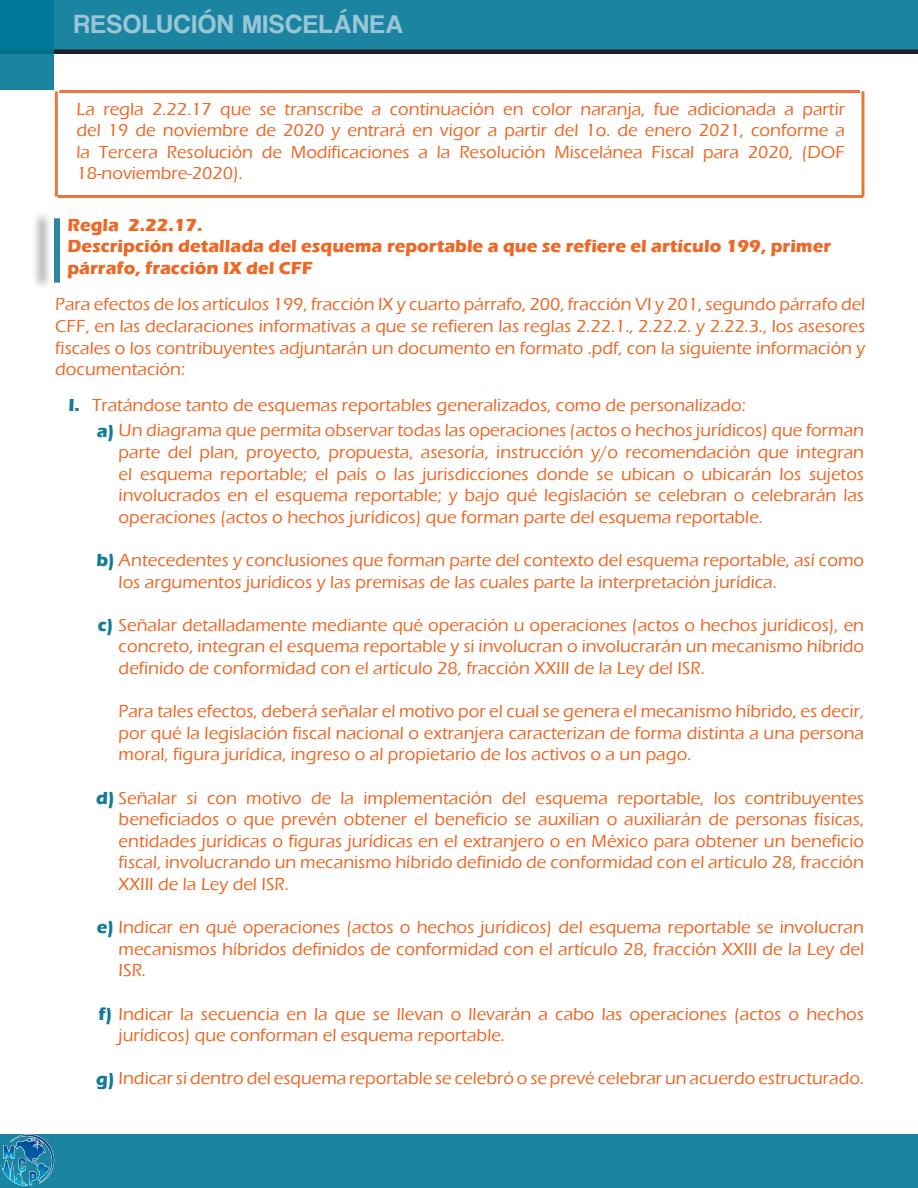
<style>
.page{position:relative;width:918px;height:1188px;background:#fff}
.page>*{position:absolute;margin:0;border:0;box-sizing:border-box;transform-origin:0 0}
.t1{font:27px "Coolvetica Rg";letter-spacing:.05em;color:#9ac5d5}
.t2{font:500 18px/21.6px "Eras ITC";color:#ee6725;text-align:justify}
.t3{font:500 18px/21.6px "Eras ITC";color:#ee6724;text-align:justify}
.t4{font:700 18px/21.6px "Eras ITC";color:#ee6725}
.t5{font:700 18px "Eras ITC";color:#137c96}
.s1{font-weight:700;color:#137c96}
</style>
<div class="page">
<div style="left:0;top:0;width:918px;height:54px;background:#1a84a1"></div>
<hr style="left:0;top:50px;width:918px;height:4px;background:#231f20">
<svg style="left:0;top:0;width:54px;height:90px;background:#0b7c9a"></svg>
<div style="left:0;top:1134px;width:918px;height:54px;background:#1a84a1"></div>
<img style="left:0;top:1134px;width:55px;height:53px">
<div style="left:31px;top:211px;width:22px;height:80px;background:#231f20;opacity:.5"></div>
<div style="left:54px;top:221px;width:6px;height:59px;background:#2d879e"></div>
<hr style="left:59px;top:90px;width:801px;height:3px;background:#ee6725">
<hr style="left:58px;top:195px;width:805px;height:3px;background:#ee6725">
<hr style="left:55px;top:91px;width:3px;height:106px;background:#ee6725">
<hr style="left:861px;top:91px;width:3px;height:106px;background:#ee6725">
<h1 class="t1" style="left:74px;top:8px;width:331px">RESOLUCIÓN MISCELÁNEA</h1>
<p class="t3" style="left:77px;top:98px;width:770px">La regla 2.22.17 que se transcribe a continuación en color naranja, fue adicionada a partir del 19 de noviembre de 2020 y entrará en vigor a partir del 1o. de enero 2021, conforme a la Tercera Resolución de Modificaciones a la Resolución Miscelánea Fiscal para 2020, (DOF 18-noviembre-2020).</p>
<p class="t4" style="left:68px;top:214px;width:765px">Regla 2.22.17.<br>Descripción detallada del esquema reportable a que se refiere el artículo 199, primer párrafo, fracción IX del CFF</p>
<p class="t2" style="left:55px;top:294px;width:812px">Para efectos de los artículos 199, fracción IX y cuarto párrafo, 200, fracción VI y 201, segundo párrafo del CFF, en las declaraciones informativas a que se refieren las reglas 2.22.1., 2.22.2. y 2.22.3., los asesores fiscales o los contribuyentes adjuntarán un documento en formato .pdf, con la siguiente información y documentación:</p>
<p class="t2" style="left:92px;top:394px;width:655px">Tratándose tanto de esquemas reportables generalizados, como de personalizado:</p>
<p class="t2" style="left:119px;top:420px;width:747px;text-indent:-22px"><span class="s1">a)</span> Un diagrama que permita observar todas las operaciones (actos o hechos jurídicos) que forman parte del plan, proyecto, propuesta, asesoría, instrucción y/o recomendación que integran el esquema reportable; el país o las jurisdicciones donde se ubican o ubicarán los sujetos involucrados en el esquema reportable; y bajo qué legislación se celebran o celebrarán las operaciones (actos o hechos jurídicos) que forman parte del esquema reportable.</p>
<p class="t2" style="left:119px;top:549px;width:747px;text-indent:-22px"><span class="s1">b)</span> Antecedentes y conclusiones que forman parte del contexto del esquema reportable, así como los argumentos jurídicos y las premisas de las cuales parte la interpretación jurídica.</p>
<p class="t2" style="left:119px;top:614px;width:747px;text-indent:-21px"><span class="s1">c)</span> Señalar detalladamente mediante qué operación u operaciones (actos o hechos jurídicos), en concreto, integran el esquema reportable y si involucran o involucrarán un mecanismo híbrido definido de conformidad con el artículo 28, fracción XXIII de la Ley del ISR.</p>
<p class="t2" style="left:119px;top:701px;width:747px">Para tales efectos, deberá señalar el motivo por el cual se genera el mecanismo híbrido, es decir, por qué la legislación fiscal nacional o extranjera caracterizan de forma distinta a una persona moral, figura jurídica, ingreso o al propietario de los activos o a un pago.</p>
<p class="t2" style="left:119px;top:787px;width:747px;text-indent:-22px"><span class="s1">d)</span> Señalar si con motivo de la implementación del esquema reportable, los contribuyentes beneficiados o que prevén obtener el beneficio se auxilian o auxiliarán de personas físicas, entidades jurídicas o figuras jurídicas en el extranjero o en México para obtener un beneficio fiscal, involucrando un mecanismo híbrido definido de conformidad con el artículo 28, fracción XXIII de la Ley del ISR.</p>
<p class="t2" style="left:119px;top:917px;width:747px;text-indent:-22px"><span class="s1">e)</span> Indicar en qué operaciones (actos o hechos jurídicos) del esquema reportable se involucran mecanismos híbridos definidos de conformidad con el artículo 28, fracción XXIII de la Ley del ISR.</p>
<p class="t2" style="left:119px;top:1003px;width:747px;text-indent:-20px"><span class="s1">f)</span> Indicar la secuencia en la que se llevan o llevarán a cabo las operaciones (actos o hechos jurídicos) que conforman el esquema reportable.</p>
<p class="t2" style="left:96px;top:1068px;width:769px"><span class="s1">g)</span> Indicar si dentro del esquema reportable se celebró o se prevé celebrar un acuerdo estructurado.</p>
<p class="t5" style="left:68px;top:395px;width:13px">I.</p>
</div>
